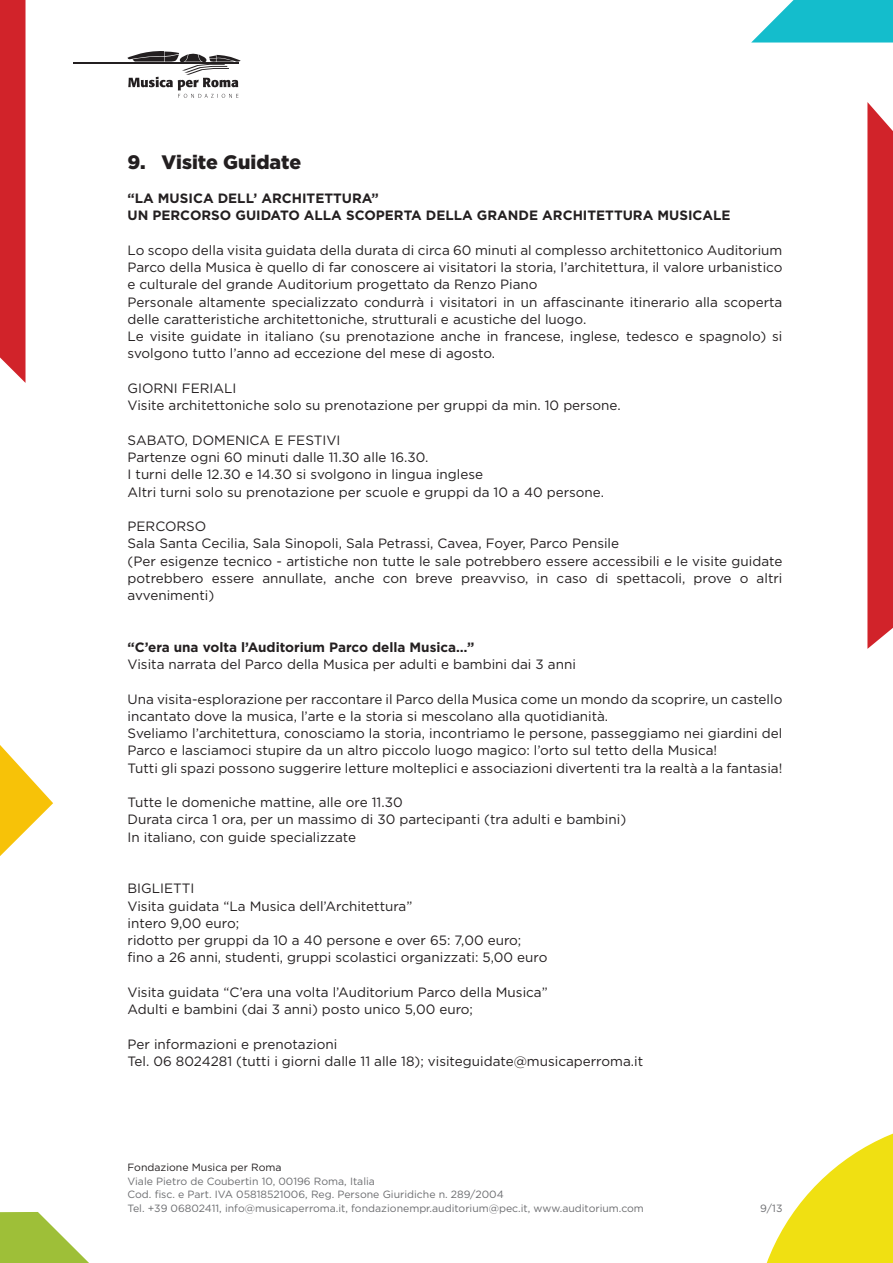
<style>
.page{position:relative;width:893px;height:1263px;background:#fff}
.page>*{position:absolute;margin:0;border:0;box-sizing:border-box;transform-origin:0 0}
.t1{font:900 19.5px "Gotham";color:#231f20}
.t2{font:13.5px/17.2px "Gotham";color:#231f20}
.t3{font:700 13.5px/17.2px "Gotham";color:#231f20}
.t4{font:10.5px/13.5px "Gotham";color:#6c6d70}
.t5{font:10.5px "Gotham";color:#231f20}
</style>
<div class="page">
<svg style="left:867px;top:102px;width:26px;height:547px"></svg>
<svg style="left:0;top:745px;width:53px;height:111px"></svg>
<svg style="left:0;top:1212px;width:89px;height:51px"></svg>
<svg style="left:766px;top:1133px;width:127px;height:130px"></svg>
<svg style="left:751px;top:0;width:142px;height:43px"></svg>
<div style="left:0;top:0;width:26px;height:383px;background:#d1232a"></div>
<hr style="left:73px;top:62px;width:166px;height:2px;background:#231f20">
<svg style="left:127px;top:51px;width:114px;height:47px"></svg>
<h1 class="t1" style="left:128px;top:148px;width:175px">9. Visite Guidate</h1>
<p class="t3" style="left:128px;top:190px;width:604px">“LA MUSICA DELL’ ARCHITETTURA”<br>UN PERCORSO GUIDATO ALLA SCOPERTA DELLA GRANDE ARCHITETTURA MUSICALE</p>
<p class="t2" style="left:128px;top:241px;width:656px">Lo scopo della visita guidata della durata di circa 60 minuti al complesso architettonico Auditorium Parco della Musica è quello di far conoscere ai visitatori la storia, l’architettura, il valore urbanistico e culturale del grande Auditorium progettato da Renzo Piano<br>Personale altamente specializzato condurrà i visitatori in un affascinante itinerario alla scoperta delle caratteristiche architettoniche, strutturali e acustiche del luogo.<br>Le visite guidate in italiano (su prenotazione anche in francese, inglese, tedesco e spagnolo) si svolgono tutto l’anno ad eccezione del mese di agosto.</p>
<p class="t2" style="left:128px;top:379px;width:495px">GIORNI FERIALI<br>Visite architettoniche solo su prenotazione per gruppi da min. 10 persone.</p>
<p class="t2" style="left:128px;top:431px;width:478px">SABATO, DOMENICA E FESTIVI<br>Partenze ogni 60 minuti dalle 11.30 alle 16.30.<br>I turni delle 12.30 e 14.30 si svolgono in lingua inglese<br>Altri turni solo su prenotazione per scuole e gruppi da 10 a 40 persone.</p>
<p class="t2" style="left:128px;top:517px;width:656px">PERCORSO<br>Sala Santa Cecilia, Sala Sinopoli, Sala Petrassi, Cavea, Foyer, Parco Pensile<br>(Per esigenze tecnico - artistiche non tutte le sale potrebbero essere accessibili e le visite guidate potrebbero essere annullate, anche con breve preavviso, in caso di spettacoli, prove o altri avvenimenti)</p>
<p class="t3" style="left:128px;top:638px;width:348px">“C’era una volta l’Auditorium Parco della Musica…”</p>
<p class="t2" style="left:128px;top:655px;width:450px">Visita narrata del Parco della Musica per adulti e bambini dai 3 anni</p>
<p class="t2" style="left:128px;top:690px;width:656px">Una visita-esplorazione per raccontare il Parco della Musica come un mondo da scoprire, un castello incantato dove la musica, l’arte e la storia si mescolano alla quotidianità.<br>Sveliamo l’architettura, conosciamo la storia, incontriamo le persone, passeggiamo nei giardini del Parco e lasciamoci stupire da un altro piccolo luogo magico: l’orto sul tetto della Musica!<br>Tutti gli spazi possono suggerire letture molteplici e associazioni divertenti tra la realtà a la fantasia!</p>
<p class="t2" style="left:128px;top:793px;width:500px">Tutte le domeniche mattine, alle ore 11.30<br>Durata circa 1 ora, per un massimo di 30 partecipanti (tra adulti e bambini)<br>In italiano, con guide specializzate</p>
<p class="t2" style="left:128px;top:880px;width:421px">BIGLIETTI<br>Visita guidata “La Musica dell’Architettura”<br>intero 9,00 euro;<br>ridotto per gruppi da 10 a 40 persone e over 65: 7,00 euro; fino a 26 anni, studenti, gruppi scolastici organizzati: 5,00 euro</p>
<p class="t2" style="left:128px;top:983px;width:422px">Visita guidata “C’era una volta l’Auditorium Parco della Musica”<br>Adulti e bambini (dai 3 anni) posto unico 5,00 euro;</p>
<p class="t2" style="left:128px;top:1035px;width:517px">Per informazioni e prenotazioni<br>Tel. 06 8024281 (tutti i giorni dalle 11 alle 18); visiteguidate@musicaperroma.it</p>
<p class="t5" style="left:128px;top:1161px;width:155px">Fondazione Musica per Roma</p>
<p class="t4" style="left:128px;top:1174px;width:518px">Viale Pietro de Coubertin 10, 00196 Roma, Italia<br>Cod. fisc. e Part. IVA 05818521006, Reg. Persone Giuridiche n. 289/2004<br>Tel. +39 06802411, info@musicaperroma.it, fondazionempr.auditorium@pec.it, www.auditorium.com</p>
<p class="t4" style="left:760px;top:1201px;width:24px">9/13</p>
</div>
